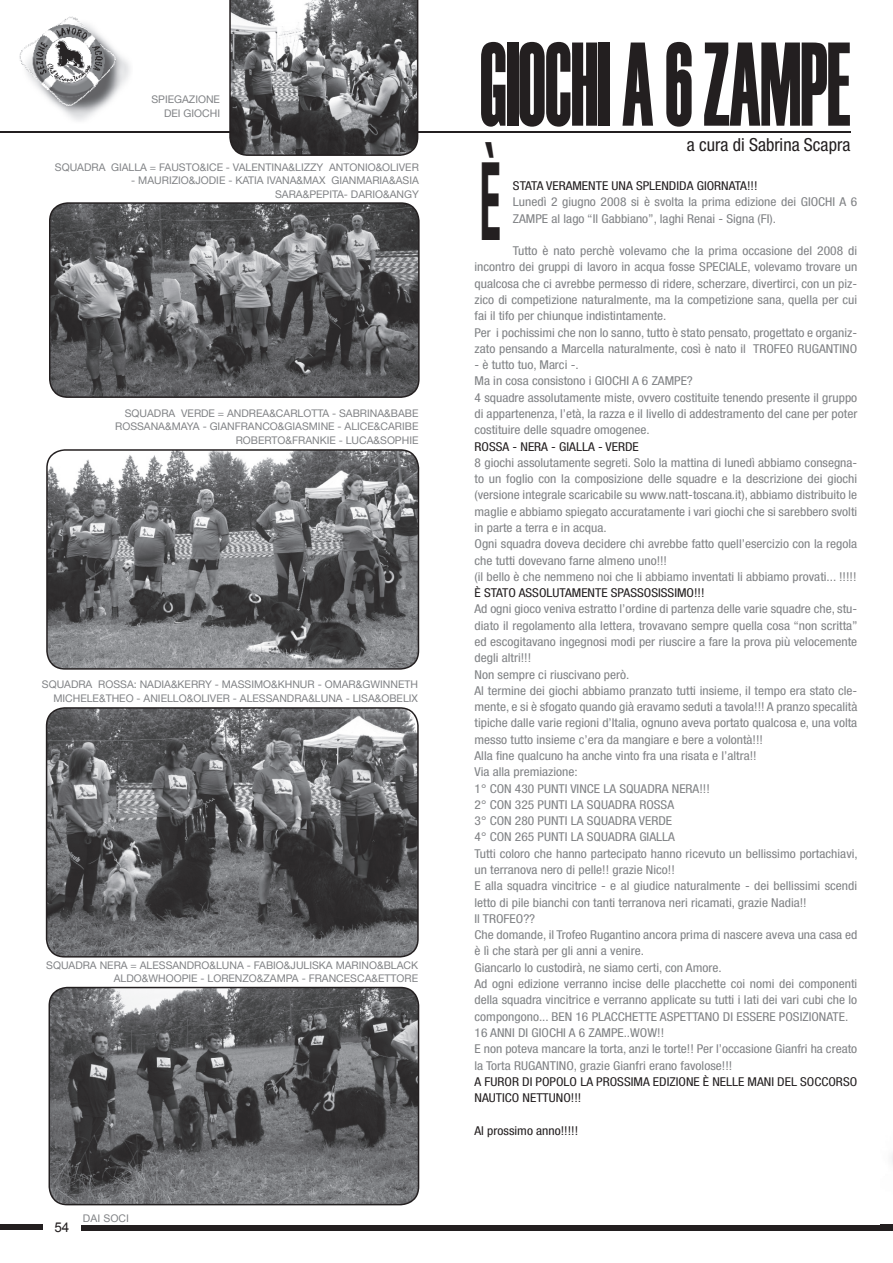
<style>
.page{position:relative;width:893px;height:1263px;background:#fff}
.page>*{position:absolute;margin:0;border:0;box-sizing:border-box;transform-origin:0 0}
.t1{font:118.8px "Haettenschweiler";letter-spacing:-.01em;color:#231f20;scale:.61 1}
.t2{font:700 condensed 108.75px "Helvetica Neue";color:#231f20;scale:.4 1}
.t3{font:condensed 18px "Helvetica Neue";color:#231f20}
.t4{font:13.5px "Arial";color:#231f20}
.t5{font:condensed 12.15px/16.4px "Helvetica Neue";color:#808285;scale:1.1 1}
.t6{font:condensed 12.15px/16.4px "Helvetica Neue";color:#231f20;scale:1.1 1}
.t7{font:10.5px/13.5px "Helvetica Neue";color:#808285;text-align:right}
.t8{font:10.5px "Arial";color:#808285}
</style>
<div class="page">
<svg style="left:49px;top:202px;width:371px;height:196px;background:#5e5e60"></svg>
<div style="left:82px;top:1225px;width:811px;height:5px;background:#231f20"></div>
<div style="left:0;top:1224px;width:43px;height:6px;background:#231f20"></div>
<svg style="left:49px;top:987px;width:370px;height:218px;background:#616163"></svg>
<svg style="left:46px;top:707px;width:373px;height:250px;background:#626365"></svg>
<svg style="left:46px;top:449px;width:373px;height:221px;background:#78797b"></svg>
<img style="left:22px;top:20px;width:106px;height:95px">
<hr style="left:0;top:131px;width:850px;height:1px;background:#231f20">
<svg style="left:229px;top:0;width:189px;height:156px;background:#717173"></svg>
<p class="t7" style="left:151px;top:93px;width:70px">SPIEGAZIONE<br>DEI GIOCHI</p>
<p class="t7" style="left:55px;top:160px;width:365px">SQUADRA GIALLA = FAUSTO&amp;ICE - VALENTINA&amp;LIZZY ANTONIO&amp;OLIVER</p>
<p class="t7" style="left:131px;top:174px;width:289px">- MAURIZIO&amp;JODIE - KATIA IVANA&amp;MAX GIANMARIA&amp;ASIA<br>SARA&amp;PEPITA- DARIO&amp;ANGY</p>
<p class="t7" style="left:115px;top:406px;width:305px">SQUADRA VERDE = ANDREA&amp;CARLOTTA - SABRINA&amp;BABE<br>ROSSANA&amp;MAYA - GIANFRANCO&amp;GIASMINE - ALICE&amp;CARIBE<br>ROBERTO&amp;FRANKIE - LUCA&amp;SOPHIE</p>
<p class="t7" style="left:42px;top:678px;width:378px">SQUADRA ROSSA: NADIA&amp;KERRY - MASSIMO&amp;KHNUR - OMAR&amp;GWINNETH<br>MICHELE&amp;THEO - ANIELLO&amp;OLIVER - ALESSANDRA&amp;LUNA - LISA&amp;OBELIX</p>
<p class="t7" style="left:46px;top:958px;width:373px">SQUADRA NERA = ALESSANDRO&amp;LUNA - FABIO&amp;JULISKA MARINO&amp;BLACK<br>ALDO&amp;WHOOPIE - LORENZO&amp;ZAMPA - FRANCESCA&amp;ETTORE</p>
<p class="t4" style="left:54px;top:1220px;width:17px">54</p>
<p class="t8" style="left:83px;top:1212px;width:48px">DAI SOCI</p>
<h1 class="t1" style="left:480px;top:16px;width:609px">GIOCHI A 6 ZAMPE</h1>
<h2 class="t2" style="left:480px;top:136px;width:54px">È</h2>
<h3 class="t3" style="left:687px;top:135px;width:165px">a cura di Sabrina Scapra</h3>
<p class="t6" style="left:513px;top:177px;width:224px">STATA VERAMENTE UNA SPLENDIDA GIORNATA!!!</p>
<p class="t5" style="left:513px;top:194px;width:314px">Lunedì 2 giugno 2008 si è svolta la prima edizione dei GIOCHI A 6<br>ZAMPE al lago “Il Gabbiano”, laghi Renai - Signa (FI).</p>
<p class="t5" style="left:475px;top:243px;width:349px;text-indent:38px">Tutto è nato perchè volevamo che la prima occasione del 2008 di incontro dei gruppi di lavoro in acqua fosse SPECIALE, volevamo trovare un qualcosa che ci avrebbe permesso di ridere, scherzare, divertirci, con un piz&shy;zico di competizione naturalmente, ma la competizione sana, quella per cui fai il tifo per chiunque indistintamente.<br>Per i pochissimi che non lo sanno, tutto è stato pensato, progettato e organiz&shy;zato pensando a Marcella naturalmente, così è nato il TROFEO RUGANTINO</p>
<p class="t5" style="left:475px;top:357px;width:349px">- è tutto tuo, Marci -.<br>Ma in cosa consistono i GIOCHI A 6 ZAMPE?<br>4 squadre assolutamente miste, ovvero costituite tenendo presente il gruppo di appartenenza, l’età, la razza e il livello di addestramento del cane per poter costituire delle squadre omogenee.</p>
<p class="t6" style="left:475px;top:438px;width:151px">ROSSA - NERA - GIALLA - VERDE</p>
<p class="t5" style="left:475px;top:454px;width:349px">8 giochi assolutamente segreti. Solo la mattina di lunedì abbiamo consegna&shy;to un foglio con la composizione delle squadre e la descrizione dei giochi (versione integrale scaricabile su www.natt-toscana.it), abbiamo distribuito le maglie e abbiamo spiegato accuratamente i vari giochi che si sarebbero svolti in parte a terra e in acqua.<br>Ogni squadra doveva decidere chi avrebbe fatto quell’esercizio con la regola che tutti dovevano farne almeno uno!!!<br>(il bello è che nemmeno noi che li abbiamo inventati li abbiamo provati... !!!!!</p>
<p class="t6" style="left:475px;top:585px;width:211px">È STATO ASSOLUTAMENTE SPASSOSISSIMO!!!</p>
<p class="t5" style="left:475px;top:601px;width:350px">Ad ogni gioco veniva estratto l’ordine di partenza delle varie squadre che, stu&shy;diato il regolamento alla lettera, trovavano sempre quella cosa “non scritta” ed escogitavano ingegnosi modi per riuscire a fare la prova più velocemente degli altri!!!<br>Non sempre ci riuscivano però.<br>Al termine dei giochi abbiamo pranzato tutti insieme, il tempo era stato cle&shy;mente, e si è sfogato quando già eravamo seduti a tavola!!! A pranzo specalità tipiche dalle varie regioni d’Italia, ognuno aveva portato qualcosa e, una volta messo tutto insieme c’era da mangiare e bere a volontà!!!<br>Alla fine qualcuno ha anche vinto fra una risata e l’altra!!<br>Via alla premiazione:<br>1° CON 430 PUNTI VINCE LA SQUADRA NERA!!!<br>2° CON 325 PUNTI LA SQUADRA ROSSA<br>3° CON 280 PUNTI LA SQUADRA VERDE<br>4° CON 265 PUNTI LA SQUADRA GIALLA<br>Tutti coloro che hanno partecipato hanno ricevuto un bellissimo portachiavi, un terranova nero di pelle!! grazie Nico!!<br>E alla squadra vincitrice - e al giudice naturalmente - dei bellissimi scendi letto di pile bianchi con tanti terranova neri ricamati, grazie Nadia!!<br>Il TROFEO??<br>Che domande, il Trofeo Rugantino ancora prima di nascere aveva una casa ed è lì che starà per gli anni a venire.<br>Giancarlo lo custodirà, ne siamo certi, con Amore.<br>Ad ogni edizione verranno incise delle placchette coi nomi dei componenti della squadra vincitrice e verranno applicate su tutti i lati dei vari cubi che lo compongono... BEN 16 PLACCHETTE ASPETTANO DI ESSERE POSIZIONATE.<br>16 ANNI DI GIOCHI A 6 ZAMPE..WOW!!<br>E non poteva mancare la torta, anzi le torte!! Per l’occasione Gianfri ha creato la Torta RUGANTINO, grazie Gianfri erano favolose!!!</p>
<p class="t6" style="left:475px;top:1073px;width:349px">A FUROR DI POPOLO LA PROSSIMA EDIZIONE È NELLE MANI DEL SOCCORSO<br>NAUTICO NETTUNO!!!</p>
<p class="t6" style="left:475px;top:1122px;width:96px">Al prossimo anno!!!!!</p>
</div>
